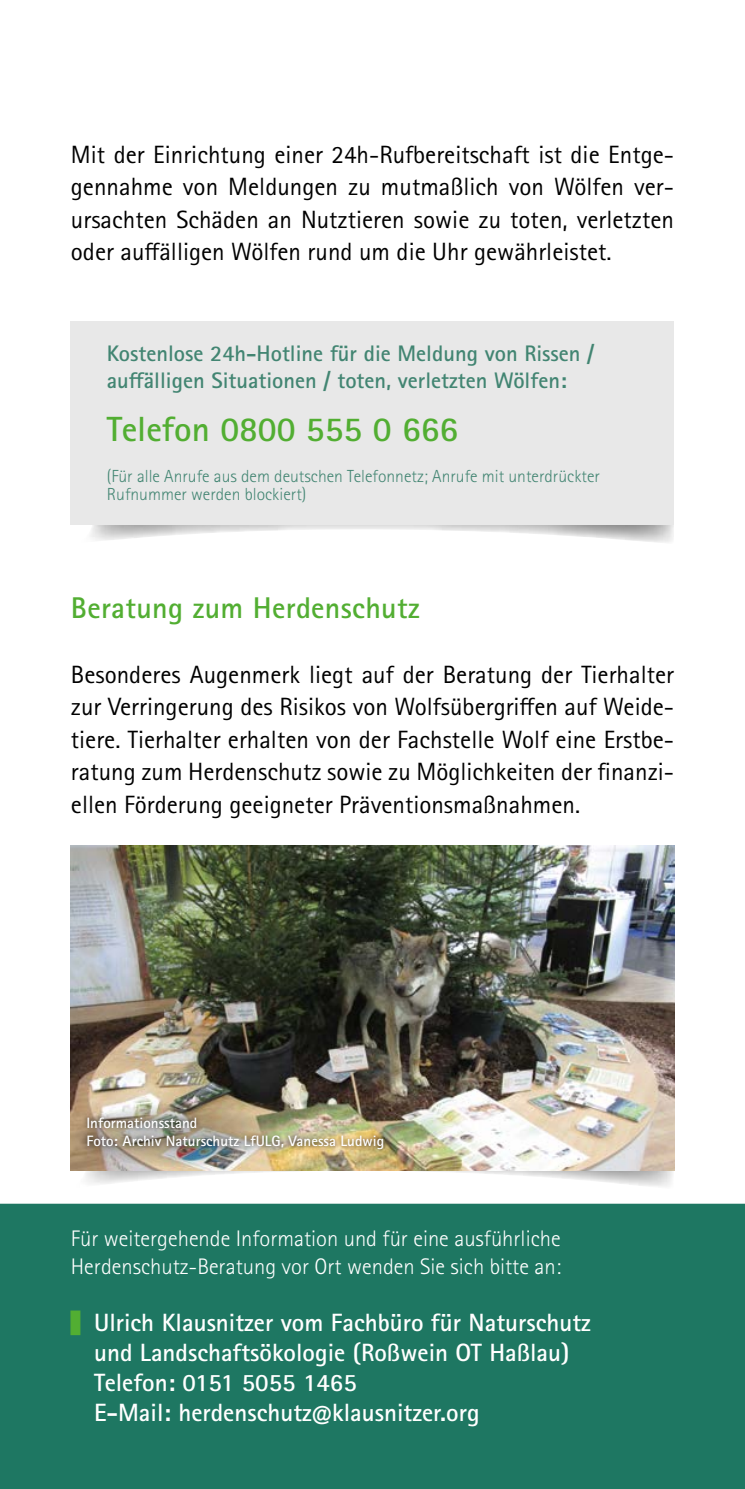
<style>
.page{position:relative;width:745px;height:1489px;background:#fff}
.page>*{position:absolute;margin:0;border:0;box-sizing:border-box;transform-origin:0 0}
.Hotline-Text{font:700 35px "Rotis Sans Serif Pro";color:#52ae32}
.H2-Zwischenüberschrift{font:700 30px "Rotis Sans Serif Pro";letter-spacing:.01em;color:#52ae32}
.P-Fliesstext{font:25px/32.5px "Rotis Sans Serif Pro";color:#000;text-align:justify}
.Aufzählung_1{font:700 25px/30px "Rotis Sans Serif Pro";color:#fff}
.Text_9_11_weiß{font:300 22.5px/27.5px "Rotis Sans Serif Pro";color:#fff}
.Hotline-Text-2{font:700 22.5px/27.5px "Rotis Sans Serif Pro";color:#428572}
.Hotline-Text-3{font:300 17.5px/17.5px "Rotis Sans Serif Pro";color:#428572}
.t1{font:700 15px/18.8px "Rotis Sans Serif Pro";color:#fff}
.s1{font-family:"Arial";font-weight:400;font-size:20.25px;color:#52ae32}
</style>
<div class="page">
<svg style="left:0;top:1141px;width:744px;height:347px;background:#2f816d"></svg>
<svg style="left:70px;top:477px;width:603px;height:66px"></svg>
<div style="left:71px;top:321px;width:602px;height:204px;background:#e8e8e8"></div>
<svg style="left:65px;top:1103px;width:608px;height:86px"></svg>
<img style="left:71px;top:845px;width:602px;height:325px">
<img style="left:75px;top:1103px;width:202px;height:63px;border-radius:50%">
<div style="left:83px;top:1111px;width:305px;height:43px;background:#000;opacity:.75"></div>
<p class="P-Fliesstext" style="left:71px;top:138px;width:604px">Mit der Einrichtung einer 24h-Rufbereitschaft ist die Entge&shy;gennahme von Meldungen zu mutmaßlich von Wölfen ver&shy;ursachten Schäden an Nutztieren sowie zu toten, verletzten oder auffälligen Wölfen rund um die Uhr gewährleistet.</p>
<p class="Hotline-Text-2" style="left:107px;top:339px;width:488px">Kostenlose 24h-Hotline für die Meldung von Rissen / auffälligen Situationen / toten, verletzten Wölfen:</p>
<p class="Hotline-Text" style="left:107px;top:407px;width:353px">Telefon 0800 555 0 666</p>
<p class="Hotline-Text-3" style="left:107px;top:468px;width:494px">(Für alle Anrufe aus dem deutschen Telefonnetz; Anrufe mit unterdrückter<br>Rufnummer werden blockiert)</p>
<h2 class="H2-Zwischenüberschrift" style="left:71px;top:588px;width:350px">Beratung zum Herdenschutz</h2>
<p class="P-Fliesstext" style="left:71px;top:658px;width:604px">Besonderes Augenmerk liegt auf der Beratung der Tierhalter zur Verringerung des Risikos von Wolfsübergriffen auf Weide&shy;tiere. Tierhalter erhalten von der Fachstelle Wolf eine Erstbe&shy;ratung zum Herdenschutz sowie zu Möglichkeiten der finanzi&shy;ellen Förderung geeigneter Präventionsmaßnahmen.</p>
<p class="t1" style="left:86px;top:1112px;width:299px">Informationsstand<br>Foto: Archiv Naturschutz LfULG, Vanessa Ludwig</p>
<p class="Text_9_11_weiß" style="left:71px;top:1224px;width:491px">Für weitergehende Information und für eine ausführliche<br>Herdenschutz-Beratung vor Ort wenden Sie sich bitte an:</p>
<p class="Aufzählung_1" style="left:94px;top:1307px;width:498px;text-indent:-23px"><span class="s1">█</span> Ulrich Klausnitzer vom Fachbüro für Naturschutz und Landschaftsökologie (Roßwein OT Haßlau)<br>Telefon: 0151 5055 1465<br>E-Mail: herdenschutz@klausnitzer.org</p>
</div>
